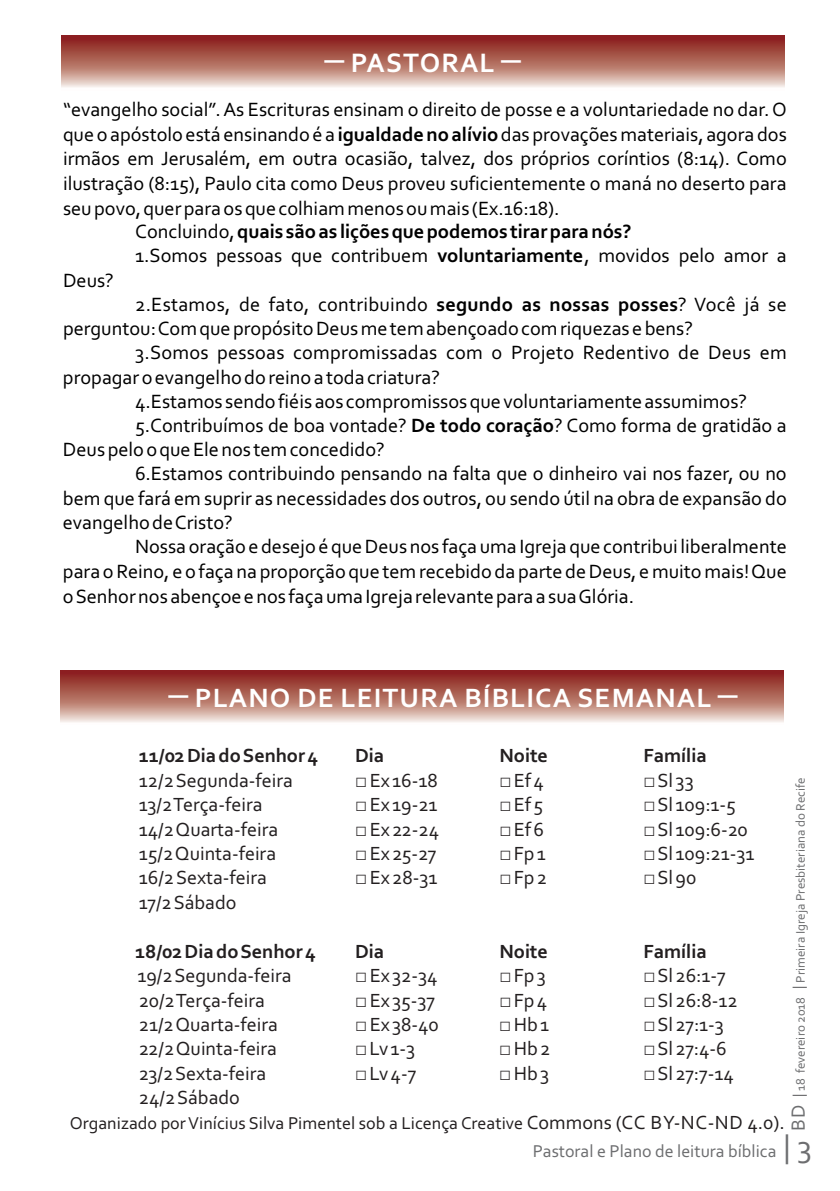
<style>
.page{position:relative;width:840px;height:1191px;background:#fff}
.page>*{position:absolute;margin:0;border:0;box-sizing:border-box;transform-origin:0 0}
.t1{font:700 28px "Corbel";letter-spacing:.04em;color:#fff}
.t2{font:700 27.8px "Corbel";letter-spacing:.04em;color:#fff}
.t3{font:20.2px "Corbel";color:#000}
.t4{font:700 20.2px "Corbel";color:#000}
.t5{font:20px "Corbel";color:#231f20}
.t6{font:700 20px "Corbel";color:#231f20}
.t7{font:18px "Corbel";color:#231f20}
.t8{font:18px "Corbel";color:#6d6e70}
.t9{font:13px "Corbel";color:#6d6e70}
.s1{font-family:"Microsoft Ya Hei";font-weight:400}
.s2{font-weight:700}
.s3{font-weight:400}
.s4{font-family:"Arial"}
.s5{font-size:20px}
.s6{font-family:"Microsoft Ya Hei"}
.s7{font-size:32px}
</style>
<div class="page">
<svg style="left:61px;top:36px;width:723px;height:51px;background:#b57268"></svg>
<svg style="left:60px;top:670px;width:723px;height:52px;background:#b57268"></svg>
<h1 class="t1" style="left:324px;top:51px;width:198px"><span class="s1">─</span> PASTORAL <span class="s1">─</span></h1>
<p class="t3" style="left:63px;top:101px;width:725px">“evangelho social”. As Escrituras ensinam o direito de posse e a voluntariedade no dar. O</p>
<p class="t3" style="left:63px;top:126px;width:724px">que o apóstolo está ensinando é a <span class="s2">igualdade no alívio</span>das provações materiais, agora dos</p>
<p class="t3" style="left:63px;top:150px;width:724px">irmãos em Jerusalém, em outra ocasião, talvez, dos próprios coríntios (8:14). Como</p>
<p class="t3" style="left:63px;top:175px;width:724px">ilustração (8:15), Paulo cita como Deus proveu suficientemente o maná no deserto para</p>
<p class="t3" style="left:63px;top:199px;width:497px">seu povo, quer para os que colhiam menos ou mais (Ex.16:18).</p>
<p class="t4" style="left:135px;top:223px;width:497px"><span class="s3">Concluindo,</span> quais são as lições que podemos tirar para nós?</p>
<p class="t3" style="left:135px;top:247px;width:652px">1.Somos pessoas que contribuem <span class="s2">voluntariamente</span>, movidos pelo amor a</p>
<p class="t3" style="left:63px;top:272px;width:52px">Deus?</p>
<p class="t3" style="left:135px;top:296px;width:652px">2.Estamos, de fato, contribuindo <span class="s2">segundo as nossas posses</span>? Você já se</p>
<p class="t3" style="left:63px;top:320px;width:631px">perguntou: Com que propósito Deus me tem abençoado com riquezas e bens?</p>
<p class="t3" style="left:135px;top:344px;width:652px">3.Somos pessoas compromissadas com o Projeto Redentivo de Deus em</p>
<p class="t3" style="left:63px;top:369px;width:378px">propagar o evangelho do reino a toda criatura?</p>
<p class="t3" style="left:135px;top:393px;width:613px">4.Estamos sendo fiéis aos compromissos que voluntariamente assumimos?</p>
<p class="t3" style="left:135px;top:416px;width:653px">5.Contribuímos de boa vontade? <span class="s2">De todo coração</span>? Como forma de gratidão a</p>
<p class="t3" style="left:63px;top:441px;width:323px">Deus pelo o que Ele nos tem concedido?</p>
<p class="t3" style="left:135px;top:465px;width:652px">6.Estamos contribuindo pensando na falta que o dinheiro vai nos fazer, ou no</p>
<p class="t3" style="left:63px;top:490px;width:724px">bem que fará em suprir as necessidades dos outros, ou sendo útil na obra de expansão do</p>
<p class="t3" style="left:63px;top:514px;width:171px">evangelho de Cristo?</p>
<p class="t3" style="left:135px;top:538px;width:653px">Nossa oração e desejo é que Deus nos faça uma Igreja que contribui liberalmente</p>
<p class="t3" style="left:63px;top:563px;width:725px">para o Reino, e o faça na proporção que tem recebido da parte de Deus, e muito mais! Que</p>
<p class="t3" style="left:63px;top:587px;width:572px">o Senhor nos abençoe e nos faça uma Igreja relevante para a sua Glória.</p>
<h2 class="t2" style="left:168px;top:686px;width:570px"><span class="s1">─</span> PLANO DE LEITURA BÍBLICA SEMANAL <span class="s1">─</span></h2>
<p class="t6" style="left:139px;top:747px;width:180px">11/02 Dia do Senhor 4</p>
<p class="t6" style="left:355px;top:747px;width:31px">Dia</p>
<p class="t6" style="left:499px;top:747px;width:50px">Noite</p>
<p class="t6" style="left:643px;top:747px;width:65px">Família</p>
<p class="t5" style="left:139px;top:772px;width:155px">12/2 Segunda-feira</p>
<p class="t5" style="left:355px;top:772px;width:84px"><span class="s4">□</span>Ex 16-18</p>
<p class="t5" style="left:499px;top:772px;width:46px"><span class="s4">□</span>Ef 4</p>
<p class="t5" style="left:643px;top:772px;width:52px"><span class="s4">□</span>Sl 33</p>
<p class="t5" style="left:139px;top:796px;width:125px">13/2 Terça-feira</p>
<p class="t5" style="left:355px;top:796px;width:84px"><span class="s4">□</span>Ex 19-21</p>
<p class="t5" style="left:499px;top:796px;width:45px"><span class="s4">□</span>Ef 5</p>
<p class="t5" style="left:643px;top:796px;width:94px"><span class="s4">□</span>Sl 109:1-5</p>
<p class="t5" style="left:139px;top:820px;width:141px">14/2 Quarta-feira</p>
<p class="t5" style="left:355px;top:820px;width:85px"><span class="s4">□</span>Ex 22-24</p>
<p class="t5" style="left:499px;top:820px;width:46px"><span class="s4">□</span>Ef 6</p>
<p class="t5" style="left:643px;top:820px;width:106px"><span class="s4">□</span>Sl 109:6-20</p>
<p class="t5" style="left:139px;top:845px;width:139px">15/2 Quinta-feira</p>
<p class="t5" style="left:355px;top:845px;width:83px"><span class="s4">□</span>Ex 25-27</p>
<p class="t5" style="left:499px;top:845px;width:48px"><span class="s4">□</span>Fp 1</p>
<p class="t5" style="left:643px;top:845px;width:112px"><span class="s4">□</span>Sl 109:21-31</p>
<p class="t5" style="left:139px;top:869px;width:130px">16/2 Sexta-feira</p>
<p class="t5" style="left:355px;top:869px;width:84px"><span class="s4">□</span>Ex 28-31</p>
<p class="t5" style="left:499px;top:869px;width:49px"><span class="s4">□</span>Fp 2</p>
<p class="t5" style="left:643px;top:869px;width:54px"><span class="s4">□</span>Sl 90</p>
<p class="t5" style="left:139px;top:894px;width:99px">17/2 Sábado</p>
<p class="t6" style="left:135px;top:942px;width:182px">18/02 Dia do Senhor 4</p>
<p class="t6" style="left:355px;top:942px;width:31px">Dia</p>
<p class="t6" style="left:499px;top:942px;width:50px">Noite</p>
<p class="t6" style="left:643px;top:942px;width:65px">Família</p>
<p class="t5" style="left:137px;top:967px;width:156px">19/2 Segunda-feira</p>
<p class="t5" style="left:355px;top:967px;width:84px"><span class="s4">□</span>Ex 32-34</p>
<p class="t5" style="left:499px;top:967px;width:48px"><span class="s4">□</span>Fp 3</p>
<p class="t5" style="left:643px;top:967px;width:84px"><span class="s4">□</span>Sl 26:1-7</p>
<p class="t5" style="left:139px;top:991px;width:128px">20/2 Terça-feira</p>
<p class="t5" style="left:355px;top:991px;width:81px"><span class="s4">□</span>Ex 35-37</p>
<p class="t5" style="left:499px;top:991px;width:49px"><span class="s4">□</span>Fp 4</p>
<p class="t5" style="left:643px;top:991px;width:96px"><span class="s4">□</span>Sl 26:8-12</p>
<p class="t5" style="left:139px;top:1016px;width:141px">21/2 Quarta-feira</p>
<p class="t5" style="left:355px;top:1016px;width:85px"><span class="s4">□</span>Ex 38-40</p>
<p class="t5" style="left:499px;top:1016px;width:51px"><span class="s4">□</span>Hb 1</p>
<p class="t5" style="left:643px;top:1016px;width:82px"><span class="s4">□</span>Sl 27:1-3</p>
<p class="t5" style="left:139px;top:1040px;width:140px">22/2 Quinta-feira</p>
<p class="t5" style="left:355px;top:1040px;width:62px"><span class="s4">□</span>Lv 1-3</p>
<p class="t5" style="left:499px;top:1040px;width:53px"><span class="s4">□</span>Hb 2</p>
<p class="t5" style="left:643px;top:1040px;width:85px"><span class="s4">□</span>Sl 27:4-6</p>
<p class="t5" style="left:139px;top:1065px;width:129px">23/2 Sexta-feira</p>
<p class="t5" style="left:355px;top:1065px;width:63px"><span class="s4">□</span>Lv 4-7</p>
<p class="t5" style="left:499px;top:1065px;width:52px"><span class="s4">□</span>Hb 3</p>
<p class="t5" style="left:643px;top:1065px;width:92px"><span class="s4">□</span>Sl 27:7-14</p>
<p class="t5" style="left:139px;top:1089px;width:102px">24/2 Sábado</p>
<p class="t7" style="left:70px;top:1115px;width:716px">Organizado por Vinícius Silva Pimentel sob a Licença Creative <span class="s5">Commons (CC BY-NC-ND 4.0).</span></p>
<p class="t9" style="left:794px;top:1130px;width:355px;rotate:-90deg"><span class="s5">BD</span> <span class="s6">│</span>18 fevereiro 2018 <span class="s6">│</span>Primeira Igreja Presbiteriana do Recife</p>
<p class="t8" style="left:532px;top:1144px;width:280px">Pastoral e Plano de leitura bíblica <span class="s7">| 3</span></p>
</div>
